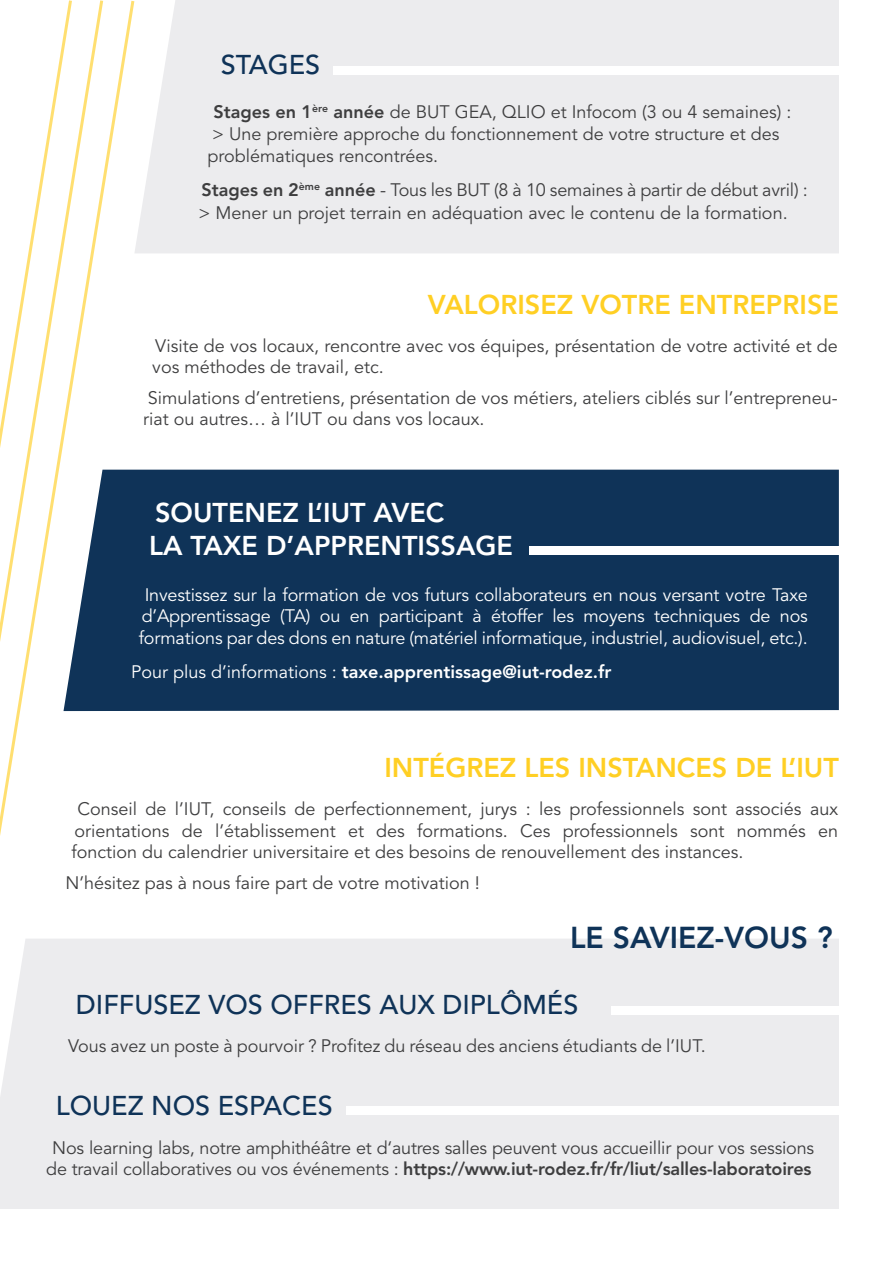
<style>
.page{position:relative;width:893px;height:1263px;background:#fff}
.page>*{position:absolute;margin:0;border:0;box-sizing:border-box;transform-origin:0 0}
.t1{font:800 30px "Avenir LT Std";color:#0f3358}
.t2{font:800 27px "Avenir LT Std";color:#ffcf24}
.t3{font:500 27px "Avenir LT Std";color:#0f3358}
.t4{font:800 27px/32.4px "Avenir LT Std";color:#fff}
.t5{font:18px/21.6px "Avenir LT Std";color:#3e3e3f}
.t6{font:18px/21.6px "Avenir LT Std";letter-spacing:-.01em;color:#fff;text-align:center}
.t7{font:800 18px "Avenir LT Std";color:#fff}
.s1{font-weight:800}
.s2{font-weight:400}
</style>
<div class="page">
<svg style="left:74px;top:0;width:62px;height:712px"></svg>
<div style="left:74px;top:939px;width:765px;height:270px;background:#ececee"></div>
<div style="left:134px;top:0;width:705px;height:253px;background:#ececee"></div>
<div style="left:74px;top:470px;width:765px;height:241px;background:#0f3358"></div>
<svg style="left:0;top:0;width:74px;height:1209px"></svg>
<div style="left:612px;top:1006px;width:281px;height:8px;background:#fff"></div>
<div style="left:347px;top:1106px;width:546px;height:9px;background:#fff"></div>
<div style="left:530px;top:547px;width:363px;height:8px;background:#fff"></div>
<div style="left:333px;top:66px;width:558px;height:8px;background:#fff"></div>
<p class="t3" style="left:221px;top:49px;width:101px">STAGES</p>
<p class="t5" style="left:214px;top:101px;width:579px"><span class="s1">Stages en 1</span><sup>ère</sup> <span class="s1">année</span> de BUT GEA, QLIO et Infocom (3 ou 4 semaines) :</p>
<p class="t5" style="left:208px;top:124px;width:573px">&gt; Une première approche du fonctionnement de votre structure et des problématiques rencontrées.</p>
<p class="t5" style="left:202px;top:180px;width:608px"><span class="s1">Stages en 2</span><sup>ème</sup> <span class="s1">année</span> - Tous les BUT (8 à 10 semaines à partir de début avril) :</p>
<p class="t5" style="left:199px;top:202px;width:591px">&gt; Mener un projet terrain en adéquation avec le contenu de la formation.</p>
<p class="t2" style="left:428px;top:289px;width:413px">VALORISEZ VOTRE ENTREPRISE</p>
<p class="t5" style="left:152px;top:335px;width:687px">Visite de vos locaux, rencontre avec vos équipes, présentation de votre activité et de vos méthodes de travail, etc.</p>
<p class="t5" style="left:143px;top:387px;width:696px">Simulations d’entretiens, présentation de vos métiers, ateliers ciblés sur l’entrepreneu&shy;riat ou autres… à l’IUT ou dans vos locaux.</p>
<p class="t4" style="left:149px;top:497px;width:365px">SOUTENEZ L’IUT AVEC<br>LA TAXE D’APPRENTISSAGE</p>
<p class="t6" style="left:139px;top:584px;width:671px">Investissez sur la formation de vos futurs collaborateurs en nous versant votre Taxe d’Apprentissage (TA) ou en participant à étoffer les moyens techniques de nos formations par des dons en nature (matériel informatique, industriel, audiovisuel, etc.).</p>
<p class="t7" style="left:131px;top:661px;width:482px"><span class="s2">Pour plus d’informations :</span> taxe.apprentissage@iut-rodez.fr</p>
<p class="t2" style="left:384px;top:752px;width:456px">INTÉGREZ LES INSTANCES DE L’IUT</p>
<p class="t5" style="left:72px;top:799px;width:768px;text-align:justify;text-indent:6px">Conseil de l’IUT, conseils de perfectionnement, jurys : les professionnels sont associés aux orientations de l’établissement et des formations. Ces professionnels sont nommés en fonction du calendrier universitaire et des besoins de renouvellement des instances.</p>
<p class="t5" style="left:66px;top:872px;width:416px">N’hésitez pas à nous faire part de votre motivation !</p>
<p class="t1" style="left:570px;top:920px;width:264px">LE SAVIEZ-VOUS ?</p>
<p class="t3" style="left:76px;top:989px;width:504px">DIFFUSEZ VOS OFFRES AUX DIPLÔMÉS</p>
<p class="t5" style="left:68px;top:1035px;width:639px">Vous avez un poste à pourvoir ? Profitez du réseau des anciens étudiants de l’IUT.</p>
<p class="t3" style="left:56px;top:1090px;width:279px">LOUEZ NOS ESPACES</p>
<p class="t5" style="left:46px;top:1137px;width:770px;text-align:center">Nos learning labs, notre amphithéâtre et d‘autres salles peuvent vous accueillir pour vos sessions de travail collaboratives ou vos événements : <span class="s1">https://www.iut-rodez.fr/fr/liut/salles-laboratoires</span></p>
</div>
